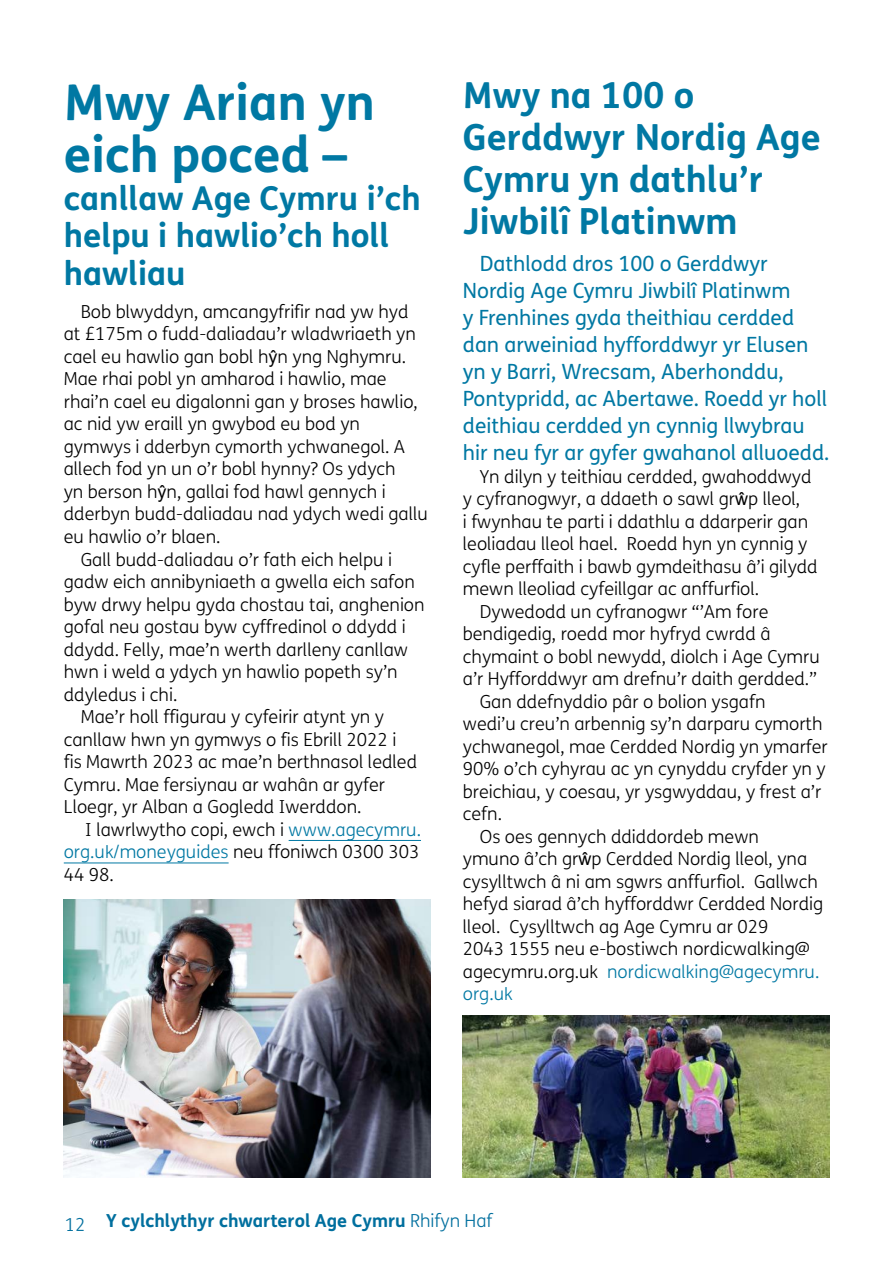
<style>
.page{position:relative;width:893px;height:1263px;background:#fff}
.page>*{position:absolute;margin:0;border:0;box-sizing:border-box;transform-origin:0 0}
.t1{font:700 49.5px/52.5px "FS Me";color:#0078a3}
.t2{font:700 36px/42px "FS Me";color:#0078a3}
.t3{font:700 33px/37.5px "FS Me";color:#0078a3}
.t4{font:21px/27px "FS Me";color:#0078a3}
.t5{font:300 18px "FS Me";color:#000}
.t6{font:300 18px "FS Me";color:#0078a3}
.t7{font:700 18px "FS Me";color:#006f9e}
.s1{font-family:"Arial";font-weight:400}
.s2{color:#0078a3}
.s3{color:#000}
.s4{font-weight:300}
</style>
<div class="page">
<img style="left:64px;top:899px;width:366px;height:279px">
<img style="left:463px;top:1016px;width:366px;height:162px">
<hr style="left:289px;top:840px;width:132px;height:1px;background:#0078a3">
<hr style="left:64px;top:863px;width:165px;height:1px;background:#0078a3">
<h1 class="t1" style="left:64px;top:76px;width:313px">Mwy Arian yn eich poced –</h1>
<h3 class="t3" style="left:64px;top:180px;width:358px">canllaw Age Cymru i’ch helpu i hawlio’ch holl hawliau</h3>
<p class="t5" style="left:81px;top:301px;width:329px">Bob blwyddyn, amcangyfrifir nad yw hyd</p>
<p class="t5" style="left:64px;top:324px;width:354px">at £175m o fudd-daliadau’r wladwriaeth yn</p>
<p class="t5" style="left:64px;top:346px;width:344px">cael eu hawlio gan bobl h<span class="s1">ŷ</span>n yng Nghymru.</p>
<p class="t5" style="left:64px;top:369px;width:324px">Mae rhai pobl yn amharod i hawlio, mae</p>
<p class="t5" style="left:64px;top:391px;width:356px">rhai’n cael eu digalonni gan y broses hawlio,</p>
<p class="t5" style="left:64px;top:414px;width:298px">ac nid yw eraill yn gwybod eu bod yn</p>
<p class="t5" style="left:64px;top:436px;width:343px">gymwys i dderbyn cymorth ychwanegol. A</p>
<p class="t5" style="left:64px;top:459px;width:333px">allech fod yn un o’r bobl hynny? Os ydych</p>
<p class="t5" style="left:64px;top:481px;width:324px">yn berson h<span class="s1">ŷ</span>n, gallai fod hawl gennych i</p>
<p class="t5" style="left:64px;top:504px;width:366px">dderbyn budd-daliadau nad ydych wedi gallu</p>
<p class="t5" style="left:64px;top:526px;width:158px">eu hawlio o’r blaen.</p>
<p class="t5" style="left:81px;top:549px;width:313px">Gall budd-daliadau o’r fath eich helpu i</p>
<p class="t5" style="left:64px;top:571px;width:353px">gadw eich annibyniaeth a gwella eich safon</p>
<p class="t5" style="left:64px;top:594px;width:362px">byw drwy helpu gyda chostau tai, anghenion</p>
<p class="t5" style="left:64px;top:616px;width:344px">gofal neu gostau byw cyffredinol o ddydd i</p>
<p class="t5" style="left:64px;top:639px;width:346px">ddydd. Felly, mae’n werth darlleny canllaw</p>
<p class="t5" style="left:64px;top:661px;width:335px">hwn i weld a ydych yn hawlio popeth sy’n</p>
<p class="t5" style="left:64px;top:684px;width:115px">ddyledus i chi.</p>
<p class="t5" style="left:81px;top:706px;width:305px">Mae’r holl ffigurau y cyfeirir atynt yn y</p>
<p class="t5" style="left:64px;top:729px;width:334px">canllaw hwn yn gymwys o fis Ebrill 2022 i</p>
<p class="t5" style="left:64px;top:751px;width:355px">fis Mawrth 2023 ac mae’n berthnasol ledled</p>
<p class="t5" style="left:64px;top:774px;width:323px">Cymru. Mae fersiynau ar wahân ar gyfer</p>
<p class="t5" style="left:64px;top:796px;width:299px">Lloegr, yr Alban a Gogledd Iwerddon.</p>
<p class="t5" style="left:85px;top:819px;width:337px">I lawrlwytho copi, ewch i <span class="s2">www.agecymru.</span></p>
<p class="t6" style="left:64px;top:841px;width:357px">org.uk/moneyguides <span class="s3">neu ffoniwch 0300 303</span></p>
<p class="t5" style="left:64px;top:864px;width:52px">44 98.</p>
<h2 class="t2" style="left:463px;top:74px;width:359px">Mwy na 100 o<br>Gerddwyr Nordig Age<br>Cymru yn dathlu’r<br>Jiwbilî Platinwm</h2>
<p class="t4" style="left:463px;top:250px;width:368px;text-indent:17px">Dathlodd dros 100 o Gerddwyr Nordig Age Cymru Jiwbilî Platinwm<br>y Frenhines gyda theithiau cerdded dan arweiniad hyfforddwyr yr Elusen yn y Barri, Wrecsam, Aberhonddu, Pontypridd, ac Abertawe. Roedd yr holl deithiau cerdded yn cynnig llwybrau hir neu fyr ar gyfer gwahanol alluoedd.</p>
<p class="t5" style="left:480px;top:466px;width:333px">Yn dilyn y teithiau cerdded, gwahoddwyd</p>
<p class="t5" style="left:463px;top:488px;width:339px">y cyfranogwyr, a ddaeth o sawl gr<span class="s1">ŵ</span>p lleol,</p>
<p class="t5" style="left:463px;top:511px;width:347px">i fwynhau te parti i ddathlu a ddarperir gan</p>
<p class="t5" style="left:463px;top:533px;width:346px">leoliadau lleol hael. Roedd hyn yn cynnig y</p>
<p class="t5" style="left:463px;top:556px;width:356px">cyfle perffaith i bawb gymdeithasu â’i gilydd</p>
<p class="t5" style="left:463px;top:578px;width:298px">mewn lleoliad cyfeillgar ac anffurfiol.</p>
<p class="t5" style="left:480px;top:601px;width:290px">Dywedodd un cyfranogwr “’Am fore</p>
<p class="t5" style="left:463px;top:623px;width:309px">bendigedig, roedd mor hyfryd cwrdd â</p>
<p class="t5" style="left:463px;top:646px;width:359px">chymaint o bobl newydd, diolch i Age Cymru</p>
<p class="t5" style="left:463px;top:668px;width:356px">a’r Hyfforddwyr am drefnu’r daith gerdded.”</p>
<p class="t5" style="left:480px;top:691px;width:287px">Gan ddefnyddio pâr o bolion ysgafn</p>
<p class="t5" style="left:463px;top:713px;width:361px">wedi’u creu’n arbennig sy’n darparu cymorth</p>
<p class="t5" style="left:463px;top:736px;width:366px">ychwanegol, mae Cerdded Nordig yn ymarfer</p>
<p class="t5" style="left:463px;top:758px;width:364px">90% o’ch cyhyrau ac yn cynyddu cryfder yn y</p>
<p class="t5" style="left:463px;top:781px;width:360px">breichiau, y coesau, yr ysgwyddau, y frest a’r</p>
<p class="t5" style="left:463px;top:803px;width:41px">cefn.</p>
<p class="t5" style="left:480px;top:826px;width:281px">Os oes gennych ddiddordeb mewn</p>
<p class="t5" style="left:463px;top:848px;width:346px">ymuno â’ch gr<span class="s1">ŵ</span>p Cerdded Nordig lleol, yna</p>
<p class="t5" style="left:463px;top:871px;width:357px">cysylltwch â ni am sgwrs anffurfiol. Gallwch</p>
<p class="t5" style="left:463px;top:893px;width:362px">hefyd siarad â’ch hyfforddwr Cerdded Nordig</p>
<p class="t5" style="left:463px;top:916px;width:307px">lleol. Cysylltwch ag Age Cymru ar 029</p>
<p class="t5" style="left:463px;top:938px;width:348px">2043 1555 neu e-bostiwch nordicwalking@</p>
<p class="t6" style="left:463px;top:961px;width:358px"><span class="s3">agecymru.org.uk</span> nordicwalking@agecymru.</p>
<p class="t6" style="left:463px;top:983px;width:51px">org.uk</p>
<p class="t7" style="left:65px;top:1209px;width:429px"><span class="s4">12</span> Y cylchlythyr chwarterol Age Cymru <span class="s4">Rhifyn Haf</span></p>
</div>
